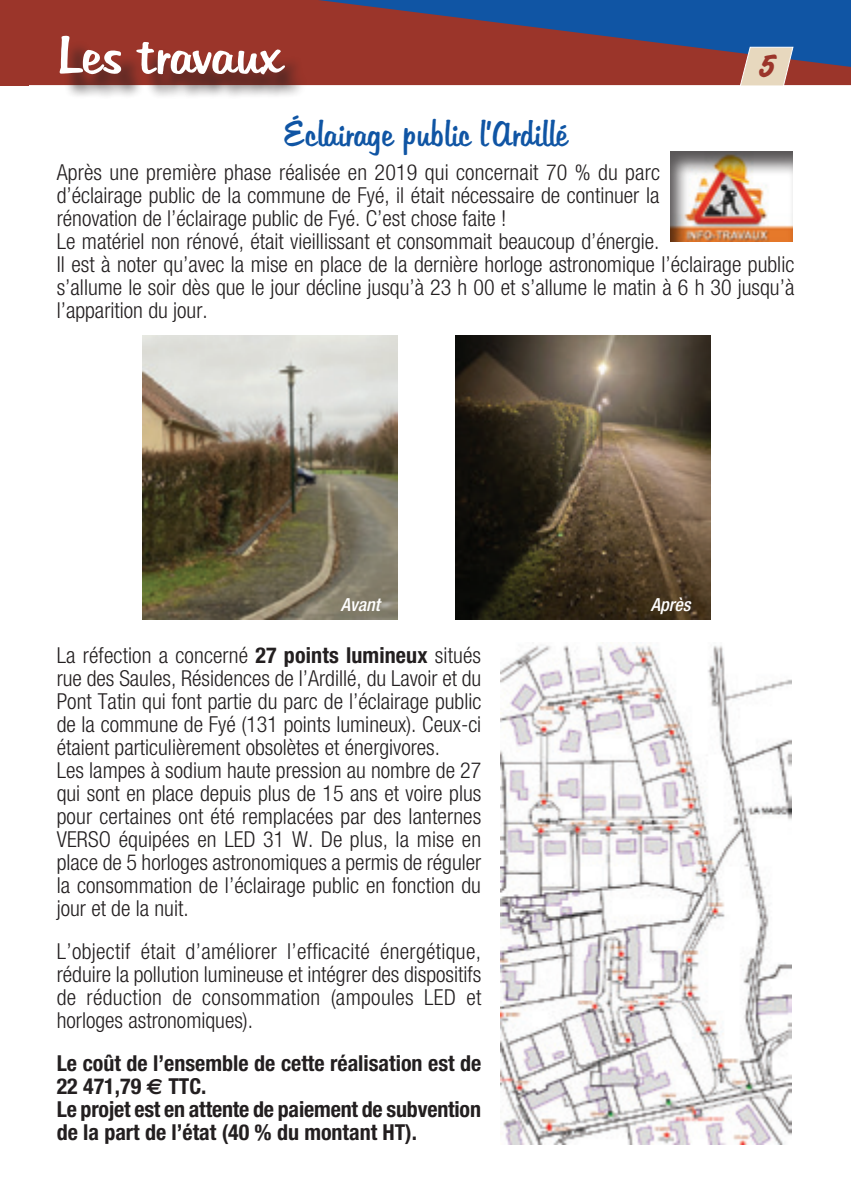
<style>
.page{position:relative;width:851px;height:1191px;background:#fff}
.page>*{position:absolute;margin:0;border:0;box-sizing:border-box;transform-origin:0 0}
.t1{font:52px "Hudson";color:#fff}
.t2{font:34px "Hudson";color:#1055a4;scale:.88 1}
.t3{font:700 32px "Bellamy";color:#9b352a}
.t4{font:300 condensed 22px/23px "Helvetica Neue";color:#231f20}
.t5{font:700 condensed 22px/23px "Helvetica Neue";color:#231f20}
.t6{font:italic 500 condensed 18px "Helvetica Neue";color:#fff}
.s1{font-weight:700}
.s2{font-family:"Euro Sans";font-stretch:normal}
</style>
<div class="page">
<svg style="left:0;top:0;width:850px;height:85px;background:#723e4d"></svg>
<div style="left:64px;top:40px;width:244px;height:59px;background:#231f20;opacity:.75"></div>
<svg style="left:739px;top:46px;width:55px;height:40px;background:#cfbaaa"></svg>
<img style="left:500px;top:645px;width:291px;height:499px">
<img style="left:455px;top:336px;width:255px;height:283px">
<img style="left:142px;top:336px;width:255px;height:283px">
<div style="left:668px;top:149px;width:126px;height:92px;background:#231f20;opacity:.75"></div>
<h1 class="t1" style="left:57px;top:26px;width:228px">Les travaux</h1>
<h3 class="t3" style="left:757px;top:47px;width:19px">5</h3>
<h2 class="t2" style="left:283px;top:114px;width:324px">Éclairage public l’Ardillé</h2>
<p class="t4" style="left:57px;top:161px;width:739px">Après une première phase réalisée en 2019 qui concernait 70 % du parc<br>d’éclairage public de la commune de Fyé, il était nécessaire de continuer la<br>rénovation de l’éclairage public de Fyé. C’est chose faite !<br>Le matériel non rénové, était vieillissant et consommait beaucoup d’énergie.<br>Il est à noter qu’avec la mise en place de la dernière horloge astronomique l’éclairage public s’allume le soir dès que le jour décline jusqu’à 23 h 00 et s’allume le matin à 6 h 30 jusqu’à l’apparition du jour.</p>
<p class="t6" style="left:341px;top:594px;width:41px">Avant</p>
<p class="t6" style="left:650px;top:594px;width:41px">Après</p>
<p class="t4" style="left:57px;top:644px;width:426px">La réfection a concerné <span class="s1">27 points lumineux</span> situés rue des Saules, Résidences de l’Ardillé, du Lavoir et du Pont Tatin qui font partie du parc de l’éclairage public de la commune de Fyé (131 points lumineux). Ceux-ci étaient particulièrement obsolètes et énergivores.<br>Les lampes à sodium haute pression au nombre de 27 qui sont en place depuis plus de 15 ans et voire plus pour certaines ont été remplacées par des lanternes VERSO équipées en LED 31 W. De plus, la mise en place de 5 horloges astronomiques a permis de réguler la consommation de l’éclairage public en fonction du jour et de la nuit.</p>
<p class="t4" style="left:57px;top:939px;width:426px;text-align:justify">L’objectif était d’améliorer l’efficacité énergétique, réduire la pollution lumineuse et intégrer des dispositifs de réduction de consommation (ampoules LED et horloges astronomiques).</p>
<p class="t5" style="left:57px;top:1051px;width:426px">Le coût de l’ensemble de cette réalisation est de 22 471,79 <span class="s2">€</span> TTC.<br>Le projet est en attente de paiement de subvention de la part de l’état (40 % du montant HT).</p>
</div>
